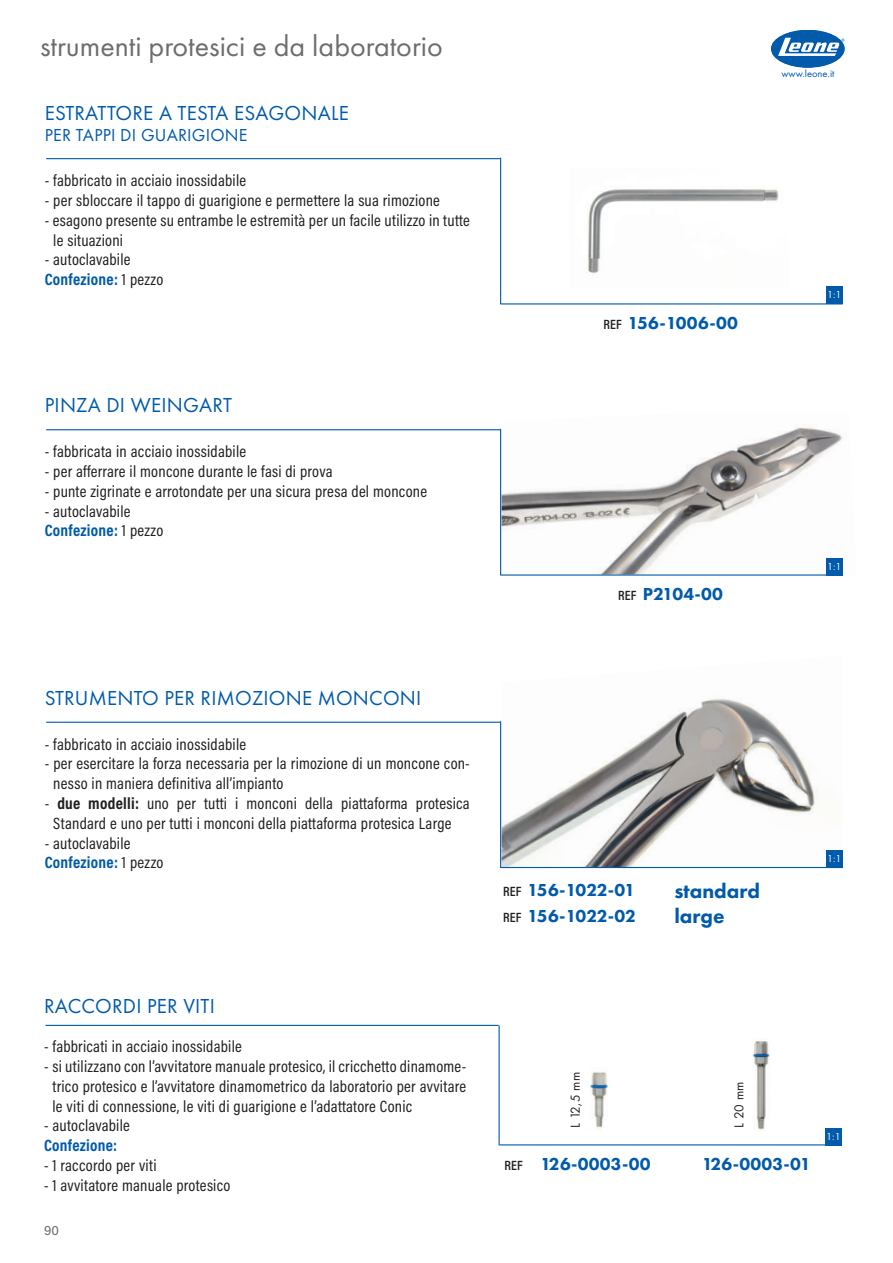
<style>
.page{position:relative;width:893px;height:1263px;background:#fff}
.page>*{position:absolute;margin:0;border:0;box-sizing:border-box;transform-origin:0 0}
.t1{font:30px "Futura PT";color:#6c6d70}
.t2{font:21px "Futura PT";letter-spacing:.01em;color:#015aaa}
.t3{font:800 21px/25.2px "Futura PT";color:#015aaa}
.t4{font:800 18px "Futura PT";letter-spacing:.015em;color:#015aaa}
.t5{font:800 18px/25.8px "Futura PT";letter-spacing:-.025em;color:#015aaa}
.t6{font:18px "Futura PT";letter-spacing:.01em;color:#015aaa}
.t7{font:16.5px/19.8px "Acumin Pro Cond";letter-spacing:.015em;color:#231f20}
.t8{font:700 16.5px "Acumin Pro Cond";letter-spacing:.015em;color:#015aaa}
.t9{font:13.5px "Futura PT";letter-spacing:.005em;color:#231f20}
.t10{font:13.5px "Acumin Pro";color:#6c6d70}
.t11{font:10.5px "Futura PT";color:#015aaa}
.t12{font:10.5px "Futura PT";color:#fff}
.s1{font-weight:700;color:#015aaa}
.s2{font-family:"Acumin Pro Cond";font-weight:600;font-size:13.5px;color:#231f20}
.s3{font-weight:700}
</style>
<div class="page">
<svg style="left:771px;top:30px;width:73px;height:37px"></svg>
<img style="left:752px;top:1041px;width:18px;height:89px">
<hr style="left:46px;top:158px;width:454px;height:1px;background:#015aaa">
<hr style="left:500px;top:303px;width:343px;height:1px;background:#015aaa">
<div style="left:826px;top:287px;width:17px;height:17px;background:#015aaa"></div>
<hr style="left:500px;top:158px;width:1px;height:146px;background:#015aaa">
<img style="left:502px;top:427px;width:341px;height:147px">
<hr style="left:46px;top:429px;width:454px;height:1px;background:#015aaa">
<hr style="left:500px;top:574px;width:343px;height:2px;background:#015aaa">
<hr style="left:500px;top:429px;width:1px;height:146px;background:#015aaa">
<hr style="left:45px;top:1025px;width:453px;height:1px;background:#015aaa">
<hr style="left:498px;top:1025px;width:2px;height:120px;background:#015aaa">
<hr style="left:500px;top:1144px;width:342px;height:1px;background:#015aaa">
<div style="left:825px;top:1128px;width:17px;height:17px;background:#015aaa"></div>
<img style="left:502px;top:699px;width:324px;height:168px">
<hr style="left:46px;top:722px;width:454px;height:1px;background:#015aaa">
<hr style="left:500px;top:867px;width:343px;height:1px;background:#015aaa">
<hr style="left:500px;top:721px;width:1px;height:147px;background:#015aaa">
<img style="left:590px;top:1071px;width:18px;height:57px">
<img style="left:588px;top:189px;width:191px;height:85px">
<div style="left:826px;top:558px;width:17px;height:17px;background:#015aaa"></div>
<div style="left:826px;top:850px;width:17px;height:18px;background:#015aaa"></div>
<h1 class="t1" style="left:40px;top:28px;width:404px">strumenti protesici e da laboratorio</h1>
<p class="t2" style="left:45px;top:100px;width:306px">ESTRATTORE A TESTA ESAGONALE</p>
<p class="t6" style="left:45px;top:125px;width:204px">PER TAPPI DI GUARIGIONE</p>
<p class="t7" style="left:45px;top:170px;width:203px">- fabbricato in acciaio inossidabile</p>
<p class="t7" style="left:45px;top:190px;width:397px">- per sbloccare il tappo di guarigione e permettere la sua rimozione</p>
<p class="t7" style="left:53px;top:210px;width:418px;text-indent:-8px">- esagono presente su entrambe le estremità per un facile utilizzo in tutte le situazioni</p>
<p class="t7" style="left:45px;top:249px;width:120px">- autoclavabile<br><span class="s1">Confezione:</span> 1 pezzo</p>
<p class="t2" style="left:45px;top:393px;width:189px">PINZA DI WEINGART</p>
<p class="t7" style="left:45px;top:441px;width:203px">- fabbricata in acciaio inossidabile</p>
<p class="t7" style="left:45px;top:461px;width:289px">- per afferrare il moncone durante le fasi di prova</p>
<p class="t7" style="left:45px;top:481px;width:384px">- punte zigrinate e arrotondate per una sicura presa del moncone</p>
<p class="t7" style="left:45px;top:501px;width:120px">- autoclavabile<br><span class="s1">Confezione:</span> 1 pezzo</p>
<p class="t11" style="left:781px;top:67px;width:54px">www.leone.it</p>
<p class="t4" style="left:603px;top:312px;width:136px"><span class="s2">REF</span> 156-1006-00</p>
<p class="t12" style="left:827px;top:289px;width:16px">1:1</p>
<p class="t4" style="left:618px;top:583px;width:106px"><span class="s2">REF</span> P2104-00</p>
<p class="t12" style="left:827px;top:560px;width:16px">1:1</p>
<p class="t2" style="left:45px;top:685px;width:378px">STRUMENTO PER RIMOZIONE MONCONI</p>
<p class="t7" style="left:45px;top:734px;width:203px">- fabbricato in acciaio inossidabile</p>
<p class="t7" style="left:53px;top:753px;width:418px;text-indent:-9px">- per esercitare la forza necessaria per la rimozione di un moncone con&shy;nesso in maniera definitiva all’impianto</p>
<p class="t7" style="left:45px;top:793px;width:426px;text-align:center">- <span class="s3">due modelli:</span> uno per tutti i monconi della piattaforma protesica<br>Standard e uno per tutti i monconi della piattaforma protesica Large</p>
<p class="t7" style="left:45px;top:833px;width:120px">- autoclavabile<br><span class="s1">Confezione:</span> 1 pezzo</p>
<p class="t2" style="left:44px;top:993px;width:172px">RACCORDI PER VITI</p>
<p class="t7" style="left:44px;top:1036px;width:199px">- fabbricati in acciaio inossidabile</p>
<p class="t7" style="left:53px;top:1056px;width:415px;text-align:justify;text-indent:-8px">- si utilizzano con l’avvitatore manuale protesico, il cricchetto dinamome&shy;trico protesico e l’avvitatore dinamometrico da laboratorio per avvitare le viti di connessione, le viti di guarigione e l’adattatore Conic</p>
<p class="t7" style="left:44px;top:1115px;width:87px">- autoclavabile</p>
<p class="t8" style="left:44px;top:1134px;width:75px">Confezione:</p>
<p class="t7" style="left:44px;top:1155px;width:114px">- 1 raccordo per viti</p>
<p class="t7" style="left:44px;top:1175px;width:188px">- 1 avvitatore manuale protesico</p>
<p class="t10" style="left:44px;top:1221px;width:16px">90</p>
<p class="t5" style="left:503px;top:877px;width:135px"><span class="s2">REF</span> 156-1022-01<br><span class="s2">REF</span> 156-1022-02</p>
<p class="t3" style="left:674px;top:878px;width:87px">standard large</p>
<p class="t12" style="left:827px;top:852px;width:16px">1:1</p>
<p class="t9" style="left:567px;top:1128px;width:57px;rotate:-90deg">L 12,5 mm</p>
<p class="t9" style="left:731px;top:1128px;width:48px;rotate:-90deg">L 20 mm</p>
<p class="t4" style="left:505px;top:1153px;width:148px"><span class="s2">REF</span> 126-0003-00</p>
<p class="t4" style="left:702px;top:1153px;width:110px">126-0003-01</p>
<p class="t12" style="left:826px;top:1130px;width:16px">1:1</p>
</div>
